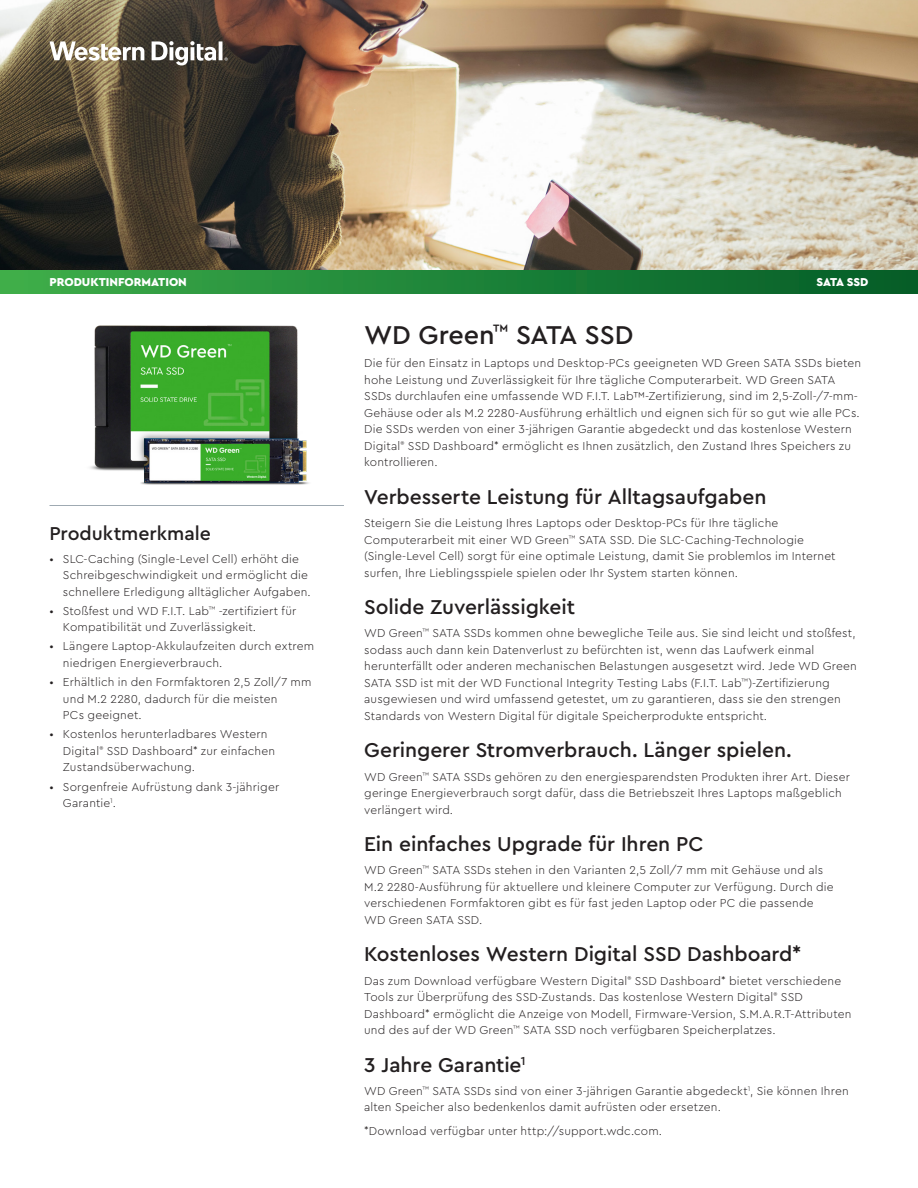
<style>
.page{position:relative;width:918px;height:1188px;background:#fff}
.page>*{position:absolute;margin:0;border:0;box-sizing:border-box;transform-origin:0 0}
.t1{font:500 27px "Cera PRO";letter-spacing:-.01em;color:#231f20}
.t2{font:500 21px "Cera PRO";letter-spacing:-.005em;color:#231f20}
.t3{font:500 19.5px "Cera PRO";color:#231f20}
.t4{font:300 12px/16.5px "Cera PRO";letter-spacing:.015em;color:#231f20}
.t5{font:900 12px "Cera PRO";color:#fff}
</style>
<div class="page">
<img style="left:0;top:0;width:918px;height:270px">
<hr style="left:49px;top:505px;width:295px;height:1px;background:#9faab2">
<div style="left:0;top:270px;width:918px;height:23px;background:linear-gradient(to right,#3dae4a,#025b28)"></div>
<img style="left:90px;top:325px;width:219px;height:160px">
<svg style="left:49px;top:41px;width:95px;height:20px"></svg>
<svg style="left:152px;top:41px;width:76px;height:24px"></svg>
<p class="t5" style="left:49px;top:274px;width:139px">PRODUKTINFORMATION</p>
<p class="t5" style="left:816px;top:274px;width:54px">SATA SSD</p>
<h3 class="t3" style="left:49px;top:520px;width:163px">Produktmerkmale</h3>
<p class="t4" style="left:63px;top:550px;width:249px;text-indent:-14px">• SLC-Caching (Single-Level Cell) erhöht die<br>Schreibgeschwindigkeit und ermöglicht die schnellere Erledigung alltäglicher Aufgaben.</p>
<p class="t4" style="left:63px;top:602px;width:235px;text-indent:-14px">• Stoßfest und WD F.I.T. Lab<sup>™</sup> -zertifiziert für<br>Kompatibilität und Zuverlässigkeit.</p>
<p class="t4" style="left:63px;top:638px;width:253px;text-indent:-14px">• Längere Laptop-Akkulaufzeiten durch extrem niedrigen Energieverbrauch.</p>
<p class="t4" style="left:63px;top:673px;width:250px;text-indent:-14px">• Erhältlich in den Formfaktoren 2,5 Zoll/7 mm und M.2 2280, dadurch für die meisten<br>PCs geeignet.</p>
<p class="t4" style="left:63px;top:726px;width:214px;text-indent:-14px">• Kostenlos herunterladbares Western<br>Digital<sup>®</sup> SSD Dashboard* zur einfachen<br>Zustandsüberwachung.</p>
<p class="t4" style="left:63px;top:778px;width:218px;text-indent:-14px">• Sorgenfreie Aufrüstung dank 3-jähriger<br>Garantie<sup>1</sup>.</p>
<h1 class="t1" style="left:364px;top:317px;width:271px">WD Green<sup>™</sup> SATA SSD</h1>
<p class="t4" style="left:364px;top:355px;width:499px">Die für den Einsatz in Laptops und Desktop-PCs geeigneten WD Green SATA SSDs bieten hohe Leistung und Zuverlässigkeit für Ihre tägliche Computerarbeit. WD Green SATA SSDs durchlaufen eine umfassende WD F.I.T. Lab™-Zertifizierung, sind im 2,5-Zoll-/7-mm-Gehäuse oder als M.2 2280-Ausführung erhältlich und eignen sich für so gut wie alle PCs.<br>Die SSDs werden von einer 3-jährigen Garantie abgedeckt und das kostenlose Western Digital<sup>®</sup> SSD Dashboard* ermöglicht es Ihnen zusätzlich, den Zustand Ihres Speichers zu kontrollieren.</p>
<h2 class="t2" style="left:364px;top:483px;width:404px">Verbesserte Leistung für Alltagsaufgaben</h2>
<p class="t4" style="left:364px;top:514px;width:473px">Steigern Sie die Leistung Ihres Laptops oder Desktop-PCs für Ihre tägliche Computerarbeit mit einer WD Green<sup>™</sup> SATA SSD. Die SLC-Caching-Technologie (Single-Level Cell) sorgt für eine optimale Leistung, damit Sie problemlos im Internet surfen, Ihre Lieblingsspiele spielen oder Ihr System starten können.</p>
<h2 class="t2" style="left:364px;top:593px;width:212px">Solide Zuverlässigkeit</h2>
<p class="t4" style="left:364px;top:625px;width:494px">WD Green<sup>™</sup> SATA SSDs kommen ohne bewegliche Teile aus. Sie sind leicht und stoßfest, sodass auch dann kein Datenverlust zu befürchten ist, wenn das Laufwerk einmal herunterfällt oder anderen mechanischen Belastungen ausgesetzt wird. Jede WD Green SATA SSD ist mit der WD Functional Integrity Testing Labs (F.I.T. Lab<sup>™</sup>)-Zertifizierung ausgewiesen und wird umfassend getestet, um zu garantieren, dass sie den strengen Standards von Western Digital für digitale Speicherprodukte entspricht.</p>
<h2 class="t2" style="left:364px;top:736px;width:429px">Geringerer Stromverbrauch. Länger spielen.</h2>
<p class="t4" style="left:364px;top:768px;width:487px">WD Green<sup>™</sup> SATA SSDs gehören zu den energiesparendsten Produkten ihrer Art. Dieser geringe Energieverbrauch sorgt dafür, dass die Betriebszeit Ihres Laptops maßgeblich verlängert wird.</p>
<h2 class="t2" style="left:364px;top:830px;width:341px">Ein einfaches Upgrade für Ihren PC</h2>
<p class="t4" style="left:364px;top:862px;width:471px">WD Green<sup>™</sup> SATA SSDs stehen in den Varianten 2,5 Zoll/7 mm mit Gehäuse und als M.2 2280-Ausführung für aktuellere und kleinere Computer zur Verfügung. Durch die verschiedenen Formfaktoren gibt es für fast jeden Laptop oder PC die passende WD Green SATA SSD.</p>
<h2 class="t2" style="left:364px;top:940px;width:439px">Kostenloses Western Digital SSD Dashboard*</h2>
<p class="t4" style="left:364px;top:972px;width:489px">Das zum Download verfügbare Western Digital<sup>®</sup> SSD Dashboard* bietet verschiedene Tools zur Überprüfung des SSD-Zustands. Das kostenlose Western Digital<sup>®</sup> SSD Dashboard* ermöglicht die Anzeige von Modell, Firmware-Version, S.M.A.R.T-Attributen und des auf der WD Green<sup>™</sup> SATA SSD noch verfügbaren Speicherplatzes.</p>
<h2 class="t2" style="left:364px;top:1051px;width:163px">3 Jahre Garantie<sup>1</sup></h2>
<p class="t4" style="left:364px;top:1082px;width:486px">WD Green<sup>™</sup> SATA SSDs sind von einer 3-jährigen Garantie abgedeckt<sup>1</sup>, Sie können Ihren alten Speicher also bedenkenlos damit aufrüsten oder ersetzen.</p>
<p class="t4" style="left:364px;top:1123px;width:299px">*Download verfügbar unter http://support.wdc.com.</p>
</div>
